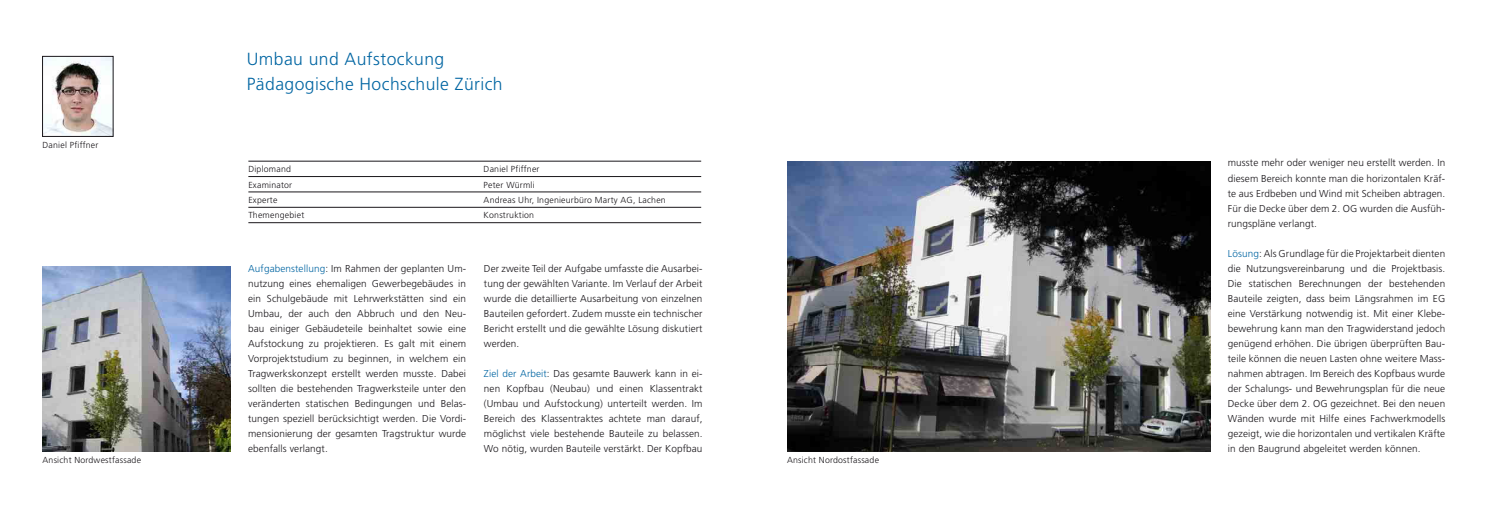
<style>
.page{position:relative;width:1489px;height:525px;background:#fff}
.page>*{position:absolute;margin:0;border:0;box-sizing:border-box;transform-origin:0 0}
.t1{font:300 17.5px/25px "Frutiger";letter-spacing:.025em;color:#0065a2}
.t2{font:300 10px/15px "Frutiger";letter-spacing:.01em;color:#1a171b;text-align:justify}
.t3{font:300 8.75px "Frutiger";letter-spacing:.025em;color:#1a171b}
.s1{color:#0065a2}
</style>
<div class="page">
<img style="left:787px;top:161px;width:423px;height:290px">
<img style="left:43px;top:266px;width:187px;height:185px">
<hr style="left:248px;top:161px;width:453px;height:1px;background:#1a171b">
<hr style="left:248px;top:176px;width:453px;height:1px;background:#1a171b">
<hr style="left:248px;top:192px;width:453px;height:1px;background:#1a171b">
<hr style="left:248px;top:207px;width:453px;height:1px;background:#1a171b">
<hr style="left:248px;top:222px;width:235px;height:1px;background:#1a171b">
<hr style="left:483px;top:222px;width:218px;height:1px;background:#1a171b">
<img style="left:44px;top:58px;width:67px;height:76px">
<div style="left:42px;top:56px;width:71px;height:80px;border:1px solid #1a171b"></div>
<p class="t3" style="left:43px;top:141px;width:57px">Daniel Pfiffner</p>
<h1 class="t1" style="left:247px;top:48px;width:257px">Umbau und Aufstockung<br>Pädagogische Hochschule Zürich</h1>
<p class="t3" style="left:248px;top:166px;width:44px">Diplomand</p>
<p class="t3" style="left:483px;top:166px;width:57px">Daniel Pfiffner</p>
<p class="t3" style="left:248px;top:181px;width:45px">Examinator</p>
<p class="t3" style="left:483px;top:181px;width:53px">Peter Würmli</p>
<p class="t3" style="left:248px;top:196px;width:31px">Experte</p>
<p class="t3" style="left:483px;top:196px;width:184px">Andreas Uhr, Ingenieurbüro Marty AG, Lachen</p>
<p class="t3" style="left:248px;top:212px;width:57px">Themengebiet</p>
<p class="t3" style="left:483px;top:212px;width:52px">Konstruktion</p>
<p class="t2" style="left:248px;top:261px;width:219px"><span class="s1">Aufgabenstellung</span>: Im Rahmen der geplanten Um&shy;nutzung eines ehemaligen Gewerbegebäudes in ein Schulgebäude mit Lehrwerkstätten sind ein Umbau, der auch den Abbruch und den Neu&shy;bau einiger Gebäudeteile beinhaltet sowie eine Aufstockung zu projektieren. Es galt mit einem Vorprojektstudium zu beginnen, in welchem ein Tragwerkskonzept erstellt werden musste. Dabei sollten die bestehenden Tragwerksteile unter den veränderten statischen Bedingungen und Belas&shy;tungen speziell berücksichtigt werden. Die Vordi&shy;mensionierung der gesamten Tragstruktur wurde ebenfalls verlangt.</p>
<p class="t2" style="left:484px;top:261px;width:220px">Der zweite Teil der Aufgabe umfasste die Ausarbei&shy;tung der gewählten Variante. Im Verlauf der Arbeit wurde die detaillierte Ausarbeitung von einzelnen Bauteilen gefordert. Zudem musste ein technischer Bericht erstellt und die gewählte Lösung diskutiert werden.</p>
<p class="t2" style="left:484px;top:366px;width:220px"><span class="s1">Ziel der Arbeit</span>: Das gesamte Bauwerk kann in ei&shy;nen Kopfbau (Neubau) und einen Klassentrakt (Umbau und Aufstockung) unterteilt werden. Im Bereich des Klassentraktes achtete man darauf, möglichst viele bestehende Bauteile zu belassen.<br>Wo nötig, wurden Bauteile verstärkt. Der Kopfbau</p>
<p class="t3" style="left:43px;top:456px;width:100px">Ansicht Nordwestfassade</p>
<p class="t3" style="left:787px;top:456px;width:93px">Ansicht Nordostfassade</p>
<p class="t2" style="left:1227px;top:156px;width:219px">musste mehr oder weniger neu erstellt werden. In diesem Bereich konnte man die horizontalen Kräf&shy;te aus Erdbeben und Wind mit Scheiben abtragen.<br>Für die Decke über dem 2. OG wurden die Ausfüh&shy;rungspläne verlangt.</p>
<p class="t2" style="left:1227px;top:246px;width:219px"><span class="s1">Lösung</span>: Als Grundlage für die Projektarbeit dienten die Nutzungsvereinbarung und die Projektbasis.<br>Die statischen Berechnungen der bestehenden Bauteile zeigten, dass beim Längsrahmen im EG eine Verstärkung notwendig ist. Mit einer Klebe&shy;bewehrung kann man den Tragwiderstand jedoch genügend erhöhen. Die übrigen überprüften Bau&shy;teile können die neuen Lasten ohne weitere Mass&shy;nahmen abtragen. Im Bereich des Kopfbaus wurde der Schalungs- und Bewehrungsplan für die neue Decke über dem 2. OG gezeichnet. Bei den neuen Wänden wurde mit Hilfe eines Fachwerkmodells gezeigt, wie die horizontalen und vertikalen Kräfte in den Baugrund abgeleitet werden können.</p>
</div>
